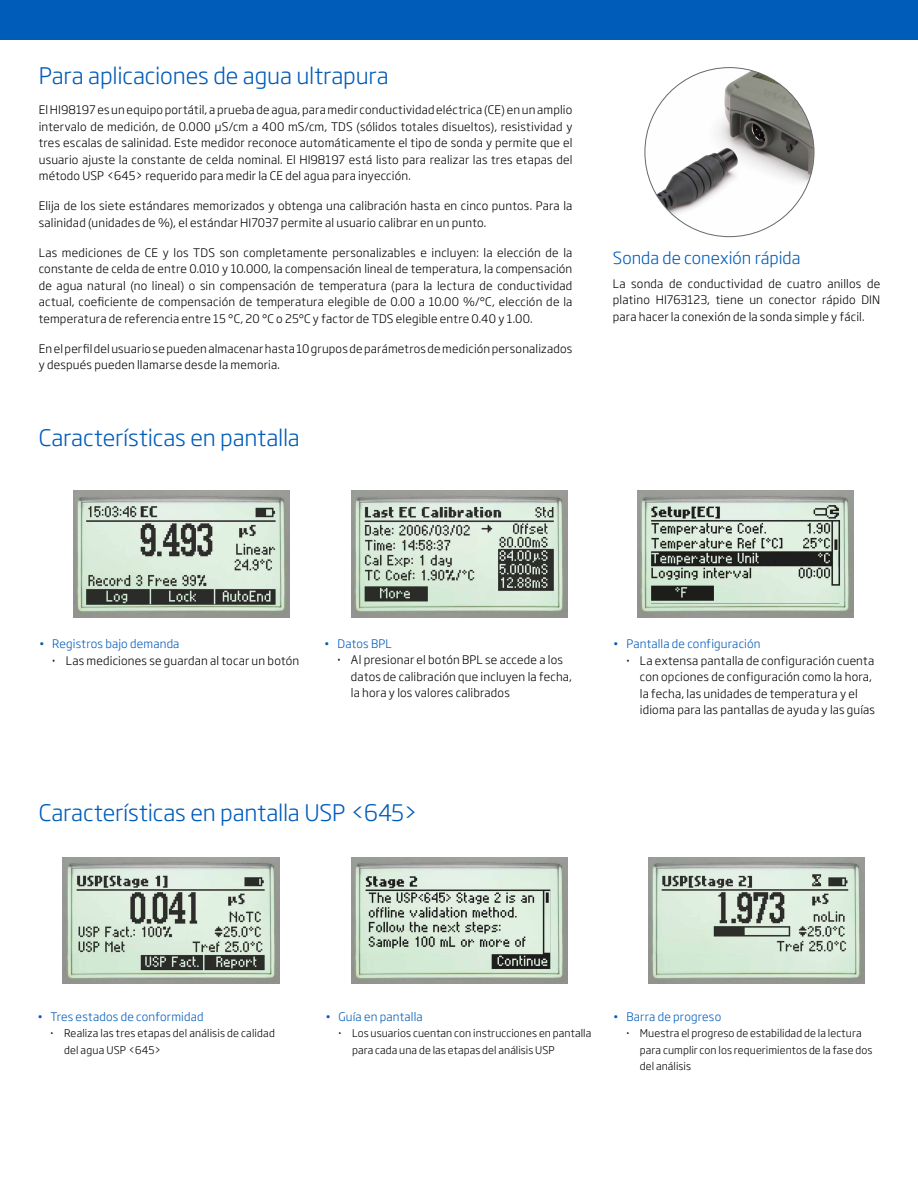
<style>
.page{position:relative;width:918px;height:1188px;background:#fff}
.page>*{position:absolute;margin:0;border:0;box-sizing:border-box;transform-origin:0 0}
.t1{font:300 22.5px "Soho Gothic Pro";letter-spacing:-.005em;color:#005cb9}
.t2{font:300 16.5px "Soho Gothic Pro";color:#005cb9}
.t3{font:300 11.7px/16.5px "Soho Gothic Pro";letter-spacing:.015em;color:#000}
.t4{font:300 11.7px "Soho Gothic Pro";letter-spacing:.015em;color:#005cb9}
.t5{font:300 10.5px/16.5px "Soho Gothic Pro";letter-spacing:.01em;color:#000}
.s1{color:#005cb9}
.s2{font-weight:500}
</style>
<div class="page">
<img style="left:63px;top:857px;width:216px;height:127px">
<img style="left:648px;top:857px;width:217px;height:127px">
<img style="left:351px;top:857px;width:217px;height:127px">
<img style="left:351px;top:491px;width:217px;height:126px">
<img style="left:73px;top:491px;width:217px;height:126px">
<img style="left:637px;top:491px;width:217px;height:126px">
<img style="left:645px;top:68px;width:169px;height:169px;border-radius:85px">
<div style="left:0;top:0;width:918px;height:40px;background:#005cb9"></div>
<h1 class="t1" style="left:39px;top:59px;width:351px">Para aplicaciones de agua ultrapura</h1>
<p class="t3" style="left:39px;top:101px;width:535px;text-align:justify">El HI98197 es un equipo portátil, a prueba de agua, para medir conductividad eléctrica (CE) en un amplio intervalo de medición, de 0.000 µS/cm a 400 mS/cm, TDS (sólidos totales disueltos), resistividad y tres escalas de salinidad. Este medidor reconoce automáticamente el tipo de sonda y permite que el usuario ajuste la constante de celda nominal. El HI98197 está listo para realizar las tres etapas del método USP &lt;645&gt; requerido para medir la CE del agua para inyección.</p>
<p class="t3" style="left:39px;top:197px;width:535px">Elija de los siete estándares memorizados y obtenga una calibración hasta en cinco puntos. Para la salinidad (unidades de %), el estándar HI7037 permite al usuario calibrar en un punto.</p>
<p class="t3" style="left:39px;top:244px;width:535px;text-align:justify">Las mediciones de CE y los TDS son completamente personalizables e incluyen: la elección de la constante de celda de entre 0.010 y 10.000, la compensación lineal de temperatura, la compensación de agua natural (no lineal) o sin compensación de temperatura (para la lectura de conductividad actual, coeficiente de compensación de temperatura elegible de 0.00 a 10.00 %/°C, elección de la temperatura de referencia entre 15 °C, 20 °C o 25°C y factor de TDS elegible entre 0.40 y 1.00.</p>
<p class="t3" style="left:39px;top:340px;width:535px">En el perfil del usuario se pueden almacenar hasta 10 grupos de parámetros de medición personalizados y después pueden llamarse desde la memoria.</p>
<h1 class="t1" style="left:39px;top:421px;width:263px">Características en pantalla</h1>
<h2 class="t2" style="left:613px;top:246px;width:189px">Sonda de conexión rápida</h2>
<p class="t3" style="left:613px;top:274px;width:269px;text-align:justify">La sonda de conductividad de cuatro anillos de platino HI763123, tiene un conector rápido DIN para hacer la conexión de la sonda simple y fácil.</p>
<p class="t3" style="left:52px;top:635px;width:248px;text-indent:-13px"><span class="s1">• Registros bajo demanda<br></span><span class="s2">·</span> Las mediciones se guardan al tocar un botón</p>
<p class="t4" style="left:324px;top:634px;width:69px">• Datos BPL</p>
<p class="t3" style="left:337px;top:651px;width:227px"><span class="s2">·</span> Al presionar el botón BPL se accede a los</p>
<p class="t3" style="left:351px;top:668px;width:223px">datos de calibración que incluyen la fecha,</p>
<p class="t3" style="left:351px;top:684px;width:160px">la hora y los valores calibrados</p>
<h1 class="t1" style="left:39px;top:796px;width:381px">Características en pantalla USP &lt;645&gt;</h1>
<p class="t4" style="left:613px;top:635px;width:149px">• Pantalla de configuración</p>
<p class="t3" style="left:626px;top:651px;width:249px"><span class="s2">·</span> La extensa pantalla de configuración cuenta</p>
<p class="t3" style="left:640px;top:668px;width:234px">con opciones de configuración como la hora,</p>
<p class="t3" style="left:640px;top:684px;width:219px">la fecha, las unidades de temperatura y el</p>
<p class="t3" style="left:640px;top:701px;width:237px">idioma para las pantallas de ayuda y las guías</p>
<p class="t4" style="left:37px;top:1008px;width:168px">• Tres estados de conformidad</p>
<p class="t5" style="left:64px;top:1025px;width:212px;text-indent:-14px"><span class="s2">·</span> Realiza las tres etapas del análisis de calidad del agua USP &lt;645&gt;</p>
<p class="t4" style="left:325px;top:1008px;width:99px">• Guía en pantalla</p>
<p class="t5" style="left:352px;top:1025px;width:241px;text-indent:-14px"><span class="s2">·</span> Los usuarios cuentan con instrucciones en pantalla para cada una de las etapas del análisis USP</p>
<p class="t4" style="left:613px;top:1008px;width:110px">• Barra de progreso</p>
<p class="t5" style="left:640px;top:1025px;width:234px;text-indent:-14px"><span class="s2">·</span> Muestra el progreso de estabilidad de la lectura para cumplir con los requerimientos de la fase dos del análisis</p>
</div>
